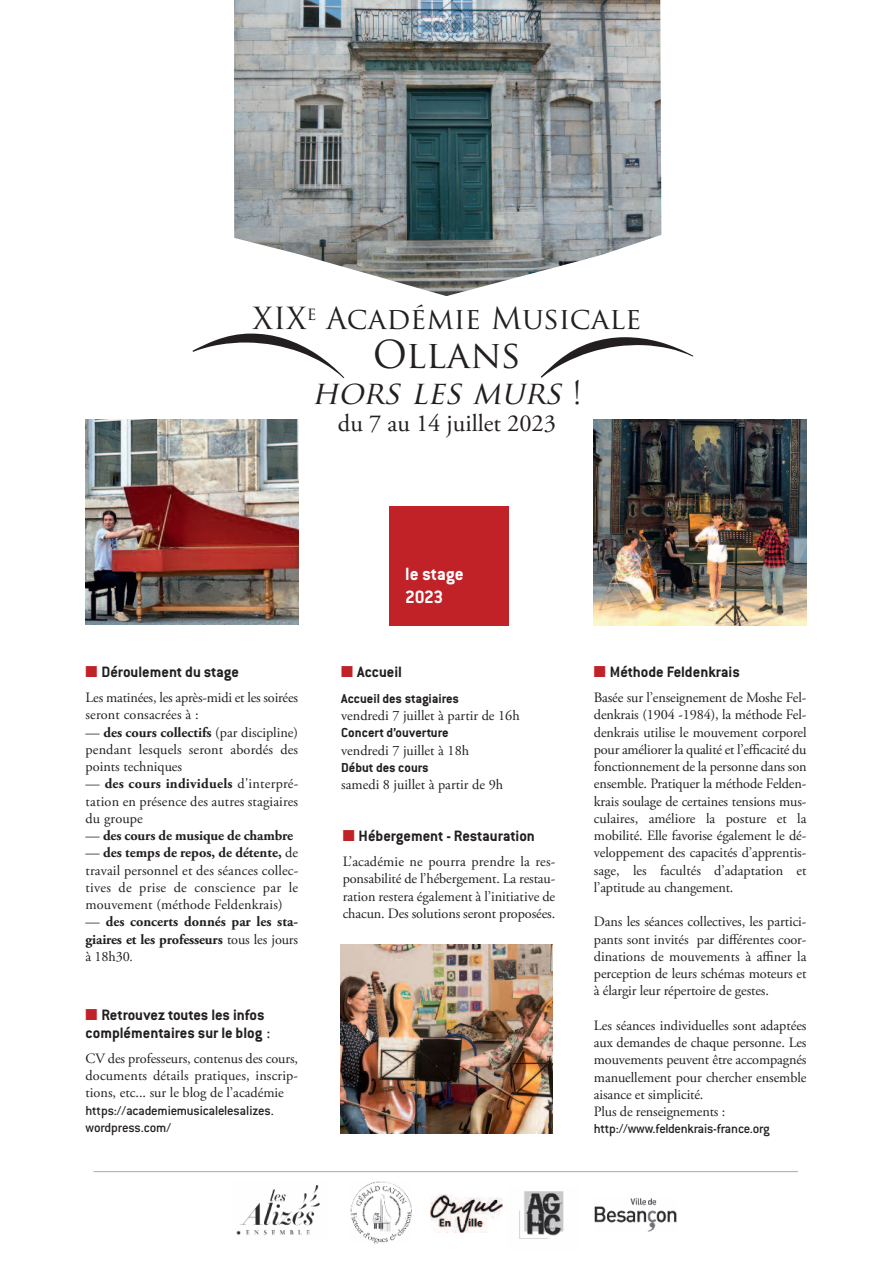
<style>
.page{position:relative;width:893px;height:1263px;background:#fff}
.page>*{position:absolute;margin:0;border:0;box-sizing:border-box;transform-origin:0 0}
.t1{font:37.5px "Trajan Pro";color:#231f20}
.t2{font:italic 31.65px "Trajan Pro";color:#231f20}
.t3{font:29.7px "Trajan Pro";color:#231f20}
.t4{font:24.45px "Adobe Garamond Pro";color:#231f20}
.t5{font:700 19.5px/22.5px "Conduit ITC";letter-spacing:-.01em;color:#fff}
.t6{font:700 16.5px/18px "Conduit ITC";color:#231f20}
.t7{font:14.25px/17.2px "Adobe Garamond Pro";letter-spacing:-.005em;color:#231f20;text-align:justify}
.t8{font:700 14.25px/17.2px "Adobe Garamond Pro";letter-spacing:-.01em;color:#231f20;text-align:justify}
.t9{font:500 14.25px/17.2px "Conduit ITC";letter-spacing:-.015em;color:#231f20}
.t10{font:700 14.25px "Conduit ITC";color:#231f20}
.s1{font-style:normal}
.s2{color:#c02228}
.s3{font-weight:700}
.s4{font-weight:400}
.s5{font-weight:400;font-style:italic}
.s6{font-family:"Adobe Garamond Pro";font-weight:400}
</style>
<div class="page">
<div style="left:389px;top:506px;width:119px;height:119px;background:#c02228"></div>
<img style="left:234px;top:0;width:427px;height:296px">
<img style="left:594px;top:419px;width:212px;height:206px">
<img style="left:351px;top:1181px;width:61px;height:63px">
<img style="left:236px;top:1185px;width:84px;height:50px">
<hr style="left:94px;top:1171px;width:704px;height:1px;background:#aaabaf">
<img style="left:431px;top:1195px;width:71px;height:37px">
<img style="left:519px;top:1191px;width:45px;height:48px">
<img style="left:594px;top:1198px;width:83px;height:34px">
<img style="left:86px;top:419px;width:212px;height:205px">
<img style="left:340px;top:944px;width:213px;height:190px">
<svg style="left:192px;top:419px;width:107px;height:6px"></svg>
<svg style="left:540px;top:293px;width:153px;height:146px"></svg>
<h3 class="t3" style="left:252px;top:301px;width:391px">XIX<sup>e</sup> Académie Musicale</h3>
<h1 class="t1" style="left:373px;top:333px;width:150px">Ollans</h1>
<h2 class="t2" style="left:312px;top:374px;width:272px">HORS LES MURS <span class="s1">!</span></h2>
<h3 class="t4" style="left:338px;top:413px;width:220px">du 7 au 14 juillet 2023</h3>
<p class="t6" style="left:86px;top:665px;width:155px"><span class="s2">■</span> Déroulement du stage</p>
<p class="t7" style="left:86px;top:690px;width:214px">Les matinées, les après-midi et les soirées seront consacrées à :</p>
<p class="t7" style="left:86px;top:725px;width:214px">— <span class="s3">des cours collectifs</span> (par discipline) pendant lesquels seront abordés des points techniques</p>
<p class="t7" style="left:86px;top:776px;width:214px">— <span class="s3">des cours individuels</span> d'interpré&shy;tation en présence des autres stagiaires du groupe</p>
<p class="t8" style="left:86px;top:828px;width:209px"><span class="s4">—</span> des cours de musique de chambre</p>
<p class="t7" style="left:86px;top:845px;width:214px">— <span class="s3">des temps de repos, de détente,</span> de travail personnel et des séances collec&shy;tives de prise de conscience par le mouvement (méthode Feldenkrais)</p>
<p class="t8" style="left:86px;top:914px;width:214px"><span class="s4">—</span> des concerts donnés par les sta&shy;giaires et les professeurs <span class="s4">tous les jours à 18h30</span><span class="s5">.</span></p>
<p class="t6" style="left:86px;top:1008px;width:186px"><span class="s2">■</span> Retrouvez toutes les infos complémentaires sur le blog <span class="s6">:</span></p>
<p class="t7" style="left:86px;top:1051px;width:214px">Cv des professeurs, contenus des cours, documents détails pratiques, inscrip&shy;tions, etc... sur le blog de l’académie</p>
<p class="t9" style="left:86px;top:1103px;width:190px">https://academiemusicalelesalizes. wordpress.com/</p>
<h3 class="t5" style="left:405px;top:565px;width:60px">le stage<br>2023</h3>
<p class="t6" style="left:341px;top:665px;width:62px"><span class="s2">■</span> Accueil</p>
<p class="t10" style="left:341px;top:694px;width:119px">Accueil des stagiaires</p>
<p class="t7" style="left:341px;top:708px;width:180px">vendredi 7 juillet à partir de 16h</p>
<p class="t10" style="left:341px;top:728px;width:109px">Concert d’ouverture</p>
<p class="t7" style="left:341px;top:743px;width:129px">vendredi 7 juillet à 18h</p>
<p class="t10" style="left:341px;top:763px;width:89px">Début des cours</p>
<p class="t7" style="left:341px;top:777px;width:163px">samedi 8 juillet à partir de 9h</p>
<p class="t6" style="left:343px;top:829px;width:194px"><span class="s2">■</span> Hébergement - Restauration</p>
<p class="t7" style="left:343px;top:854px;width:214px">L’académie ne pourra prendre la res&shy;ponsabilité de l’hébergement. La restau&shy;ration restera également à l’initiative de chacun. des solutions seront proposées.</p>
<p class="t6" style="left:594px;top:665px;width:147px"><span class="s2">■</span> Méthode Feldenkrais</p>
<p class="t7" style="left:594px;top:690px;width:214px">Basée sur l’enseignement de Moshe Fel&shy;denkrais (1904 -1984), la méthode Fel&shy;denkrais utilise le mouvement corporel pour améliorer la qualité et l’efficacité du fonctionnement de la personne dans son ensemble. pratiquer la méthode Felden&shy;krais soulage de certaines tensions mus&shy;culaires, améliore la posture et la mobilité. elle favorise également le dé&shy;veloppement des capacités d’apprentis&shy;sage, les facultés d’adaptation et l’aptitude au changement.</p>
<p class="t7" style="left:594px;top:914px;width:214px">dans les séances collectives, les partici&shy;pants sont invités par différentes coor&shy;dinations de mouvements à affiner la perception de leurs schémas moteurs et à élargir leur répertoire de gestes.</p>
<p class="t7" style="left:594px;top:1018px;width:214px;text-align:left">Les séances individuelles sont adaptées aux demandes de chaque personne. Les mouvements peuvent être accompagnés manuellement pour chercher ensemble aisance et simplicité.<br>plus de renseignements :</p>
<p class="t9" style="left:594px;top:1122px;width:177px">http://www.feldenkrais-france.org</p>
</div>
